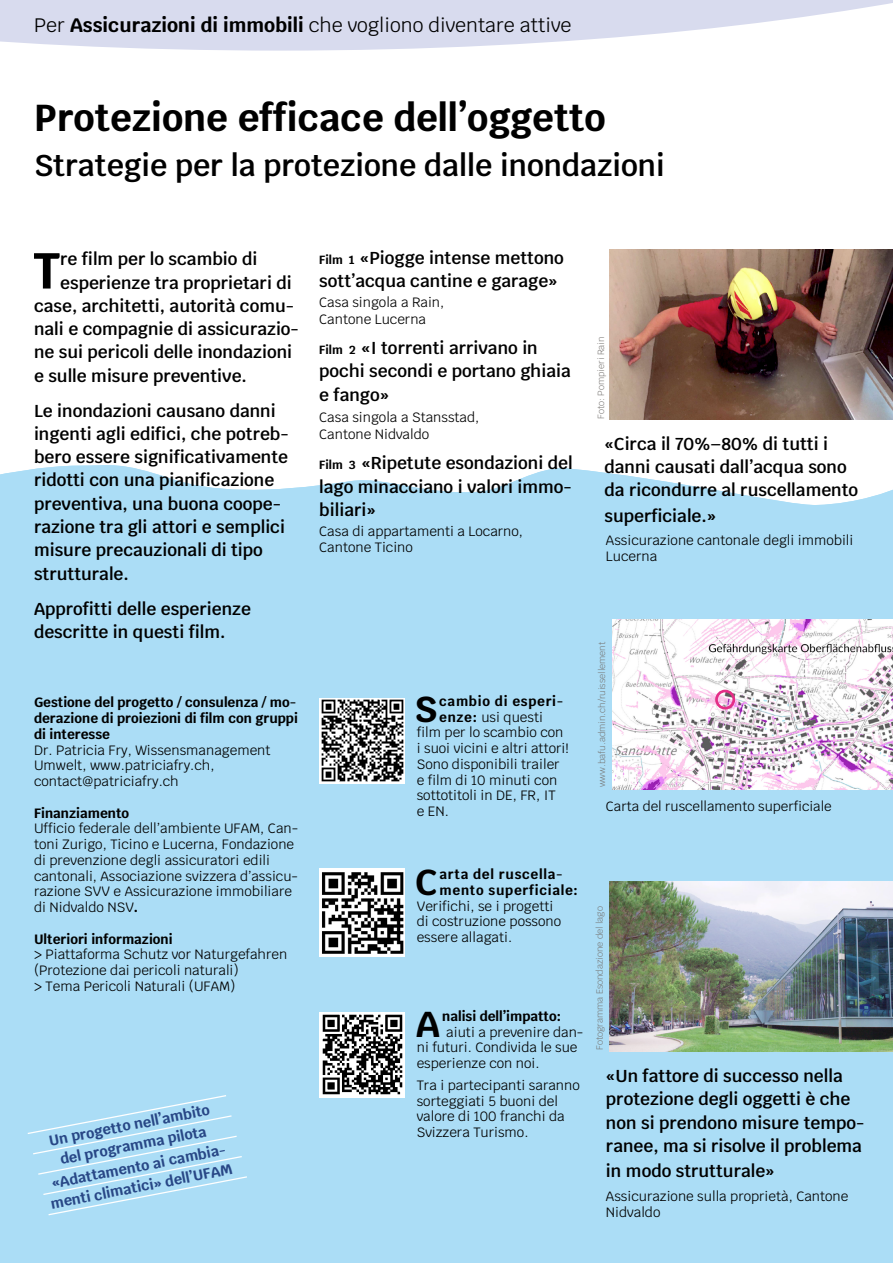
<style>
.page{position:relative;width:893px;height:1263px;background:#fff}
.page>*{position:absolute;margin:0;border:0;box-sizing:border-box;transform-origin:0 0}
.t1{font:700 50.4px "Krub";color:#000}
.t2{font:700 37.5px "Krub";color:#000}
.t3{font:700 36px "Krub";color:#000}
.t4{font:600 30px "Krub";color:#000}
.t5{font:19.5px "Krub";color:#000}
.t6{font:600 17.25px/23.2px "Krub";color:#000}
.t7{font:700 14.55px/21.1px "Krub";color:#284786;text-align:center}
.t8{font:13.5px/15.8px "Krub";color:#000}
.t9{font:700 13.5px/15.8px "Krub";color:#000;text-align:justify}
.t10{font:700 13.5px/15.8px "Krub";letter-spacing:.05em;color:#000}
.t11{font:13.35px "Krub";color:#000}
.t12{font:300 9px "Krub";color:#73706d}
.s1{font-weight:700}
.s2{font-weight:700;font-size:11.85px}
</style>
<div class="page">
<svg style="left:0;top:0;width:893px;height:51px;fill:#d8dbee"></svg>
<div style="left:0;top:465px;width:893px;height:798px;background:#abddf6"></div>
<img style="left:609px;top:250px;width:284px;height:170px">
<img style="left:609px;top:882px;width:284px;height:170px">
<svg style="left:26px;top:1094px;width:222px;height:122px;background:#aedef6"></svg>
<img style="left:613px;top:620px;width:280px;height:170px">
<img style="left:320px;top:1012px;width:85px;height:85px">
<img style="left:320px;top:869px;width:85px;height:87px">
<img style="left:320px;top:698px;width:85px;height:85px">
<div style="left:715px;top:690px;width:20px;height:19px;border:3px solid #e42e87;border-radius:50%"></div>
<h3 class="t5" style="left:34px;top:9px;width:539px">Per <span class="s1">Assicurazioni di immobili</span> che vogliono diventare attive</h3>
<h2 class="t2" style="left:34px;top:96px;width:573px">Protezione efficace dell’oggetto</h2>
<h3 class="t4" style="left:34px;top:148px;width:632px">Strategie per la protezione dalle inondazioni</h3>
<h1 class="t1" style="left:33px;top:242px;width:28px">T</h1>
<p class="t6" style="left:60px;top:248px;width:199px">re film per lo scambio di</p>
<p class="t6" style="left:60px;top:271px;width:233px">esperienze tra proprietari di</p>
<p class="t6" style="left:34px;top:294px;width:262px">case, architetti, autorità comu-</p>
<p class="t6" style="left:34px;top:317px;width:266px">nali e compagnie di assicurazio-</p>
<p class="t6" style="left:34px;top:341px;width:260px">ne sui pericoli delle inondazioni</p>
<p class="t6" style="left:34px;top:364px;width:214px">e sulle misure preventive.</p>
<p class="t6" style="left:34px;top:399px;width:256px">Le inondazioni causano danni ingenti agli edifici, che potreb&shy;bero essere significativamente ridotti con una pianificazione preventiva, una buona coope&shy;razione tra gli attori e semplici misure precauzionali di tipo strutturale.</p>
<p class="t6" style="left:34px;top:597px;width:218px">Approfitti delle esperienze descritte in questi film.</p>
<p class="t9" style="left:34px;top:695px;width:265px">Gestione del progetto / consulenza / mo&shy;derazione di proiezioni di film con gruppi di interesse</p>
<p class="t8" style="left:34px;top:742px;width:238px">Dr. Patricia Fry, Wissensmanagement<br>Umwelt, www.patriciafry.ch, contact@patriciafry.ch</p>
<p class="t9" style="left:34px;top:805px;width:97px">Finanziamento</p>
<p class="t8" style="left:34px;top:821px;width:266px">Ufficio federale dell’ambiente UFAM, Can&shy;toni Zurigo, Ticino e Lucerna, Fondazione di prevenzione degli assicuratori edili cantonali, Associazione svizzera d’assicu&shy;razione SVV e Assicurazione immobiliare di Nidvaldo NSV<span class="s1">.</span></p>
<p class="t9" style="left:34px;top:931px;width:140px">Ulteriori informazioni</p>
<p class="t8" style="left:34px;top:947px;width:255px">&gt; Piattaforma Schutz vor Naturgefahren (Protezione dai pericoli naturali)<br>&gt; Tema Pericoli Naturali (UFAM)</p>
<p class="t7" style="left:42px;top:1131px;width:179px;rotate:-11deg">Un progetto nell’ambito del programma pilota «Adattamento ai cambia-</p>
<p class="t7" style="left:49px;top:1193px;width:186px;rotate:-11deg">menti climatici» dell’UFAM</p>
<p class="t6" style="left:319px;top:246px;width:246px"><span class="s2">Film 1</span> «Piogge intense mettono sott’acqua cantine e garage»</p>
<p class="t8" style="left:319px;top:294px;width:127px;line-height:16.4px">Casa singola a Rain,<br>Cantone Lucerna</p>
<p class="t6" style="left:319px;top:337px;width:253px"><span class="s2">Film 2</span> «I torrenti arrivano in pochi secondi e portano ghiaia e fango»</p>
<p class="t8" style="left:319px;top:409px;width:162px;line-height:16.4px">Casa singola a Stansstad,<br>Cantone Nidvaldo</p>
<p class="t6" style="left:319px;top:452px;width:255px;text-align:justify"><span class="s2">Film 3</span> «Ripetute esondazioni del lago minacciano i valori immo&shy;biliari»</p>
<p class="t8" style="left:319px;top:523px;width:205px;line-height:16.4px">Casa di appartamenti a Locarno,<br>Cantone Ticino</p>
<p class="t12" style="left:593px;top:419px;width:84px;rotate:-90deg">Foto: Pompieri Rain</p>
<p class="t6" style="left:604px;top:432px;width:255px">«Circa il 70%–80% di tutti i danni causati dall’acqua sono da ricondurre al ruscellamento</p>
<p class="t6" style="left:604px;top:504px;width:113px">superficiale.»</p>
<p class="t8" style="left:606px;top:532px;width:249px">Assicurazione cantonale degli immobili<br>Lucerna</p>
<h3 class="t3" style="left:414px;top:688px;width:25px">S</h3>
<p class="t10" style="left:439px;top:693px;width:124px">cambio di esperi-</p>
<p class="t8" style="left:439px;top:709px;width:105px"><span class="s1">enze:</span> usi questi</p>
<p class="t8" style="left:417px;top:725px;width:148px">film per lo scambio con</p>
<p class="t8" style="left:417px;top:740px;width:153px">i suoi vicini e altri attori!</p>
<p class="t8" style="left:417px;top:756px;width:144px">Sono disponibili trailer</p>
<p class="t8" style="left:417px;top:772px;width:142px">e film di 10 minuti con</p>
<p class="t8" style="left:417px;top:788px;width:140px">sottotitoli in DE, FR, IT</p>
<p class="t8" style="left:417px;top:803px;width:34px">e EN.</p>
<p class="t12" style="left:594px;top:787px;width:147px;rotate:-90deg">www.bafu.admin.ch/ruissellement</p>
<p class="t11" style="left:606px;top:795px;width:227px">Carta del ruscellamento superficiale</p>
<h3 class="t3" style="left:415px;top:861px;width:24px">C</h3>
<p class="t10" style="left:440px;top:866px;width:140px">arta del ruscella&shy;mento superficiale:</p>
<p class="t8" style="left:417px;top:898px;width:146px">Verifichi, se i progetti di costruzione possono essere allagati.</p>
<h3 class="t3" style="left:416px;top:1003px;width:25px">A</h3>
<p class="t9" style="left:442px;top:1008px;width:120px">nalisi dell’impatto:</p>
<p class="t8" style="left:417px;top:1024px;width:168px;text-indent:30px">aiuti a prevenire dan&shy;ni futuri. Condivida le sue esperienze con noi.</p>
<p class="t8" style="left:417px;top:1077px;width:165px">Tra i partecipanti saranno sorteggiati 5 buoni del valore di 100 franchi da<br>Svizzera Turismo.</p>
<p class="t12" style="left:592px;top:1050px;width:145px;rotate:-90deg">Fotogramma Esondazione del lago</p>
<p class="t6" style="left:606px;top:1064px;width:260px">«Un fattore di successo nella protezione degli oggetti è che non si prendono misure tempo&shy;ranee, ma si risolve il problema</p>
<p class="t6" style="left:606px;top:1160px;width:170px">in modo strutturale»</p>
<p class="t8" style="left:606px;top:1187px;width:244px;line-height:16.5px">Assicurazione sulla proprietà, Cantone<br>Nidvaldo</p>
</div>
